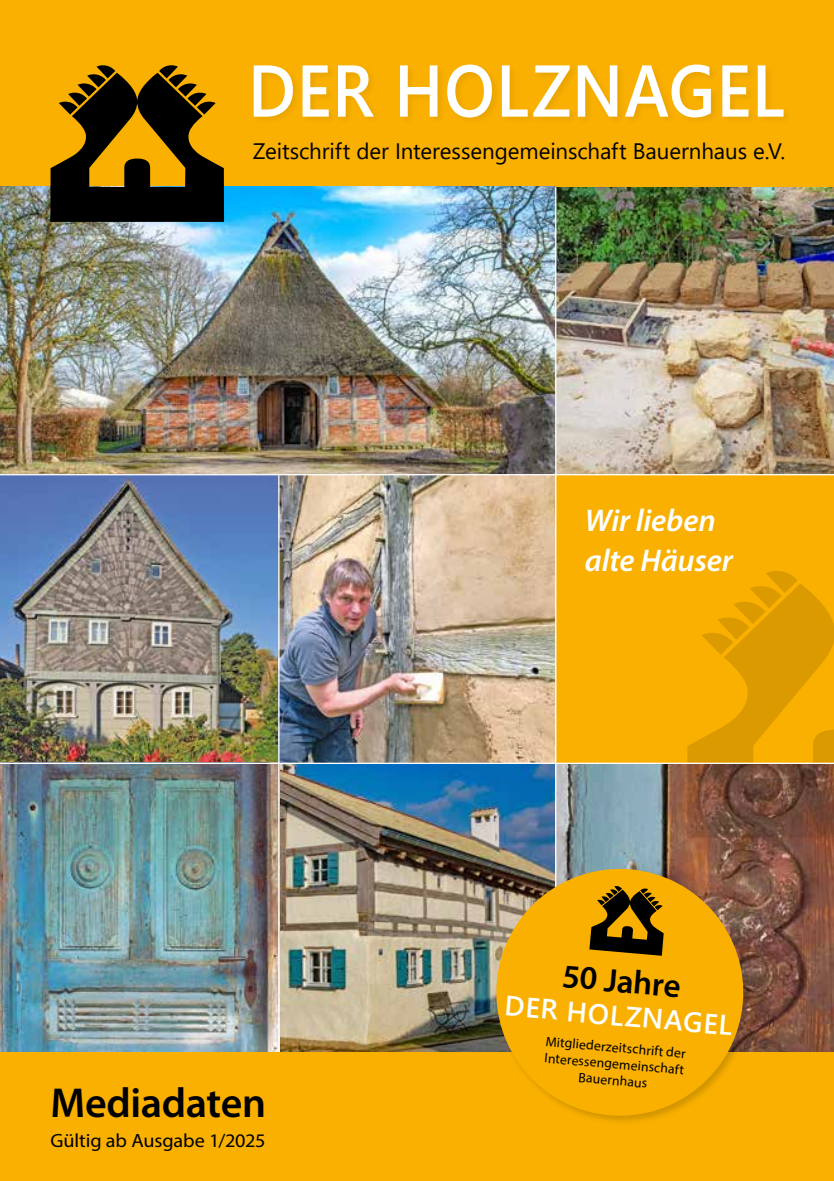
<style>
.page{position:relative;width:834px;height:1181px;background:#fff}
.page>*{position:absolute;margin:0;border:0;box-sizing:border-box;transform-origin:0 0}
.t1{font:600 73.15px "Segoe UI";letter-spacing:.02em;color:#fff;scale:.91 1}
.t2{font:600 42px "Myriad Pro";letter-spacing:-.01em;color:#000}
.t3{font:600 33.25px "Myriad Pro";color:#000}
.t4{font:italic 600 31.5px/40.2px "Myriad Pro";letter-spacing:-.005em;color:#fff}
.t5{font:600 28px "Segoe UI";color:#fff}
.t6{font:22.4px "Segoe UI";letter-spacing:-.005em;color:#000}
.t7{font:19.25px "Myriad Pro";letter-spacing:-.005em;color:#000;scale:1.05 1}
.t8{font:13.65px/16.4px "Myriad Pro";color:#000;text-align:center}
</style>
<div class="page">
<div style="left:0;top:187px;width:833px;height:875px;background:#f9b000"></div>
<div style="left:0;top:1051px;width:833px;height:130px;background:#f9b000"></div>
<div style="left:0;top:0;width:833px;height:187px;background:#f9b000"></div>
<img style="left:0;top:187px;width:833px;height:287px">
<img style="left:279px;top:475px;width:276px;height:287px">
<svg style="left:50px;top:65px;width:174px;height:157px"></svg>
<img style="left:279px;top:764px;width:554px;height:288px">
<img style="left:0;top:475px;width:278px;height:576px">
<hr style="left:555px;top:187px;width:1px;height:864px;background:#fff">
<svg style="left:686px;top:571px;width:147px;height:266px"></svg>
<hr style="left:0;top:474px;width:833px;height:1px;background:#fff">
<hr style="left:0;top:762px;width:833px;height:2px;background:#fff">
<hr style="left:278px;top:475px;width:1px;height:576px;background:#fff">
<div style="left:494px;top:867px;width:259px;height:258px;background:#000;opacity:.16"></div>
<svg style="left:491px;top:863px;width:257px;height:258px"></svg>
<svg style="left:589px;top:886px;width:74px;height:69px"></svg>
<h1 class="t1" style="left:248px;top:22px;width:591px">DER HOLZNAGEL</h1>
<h3 class="t6" style="left:253px;top:129px;width:534px">Zeitschrift der Interessengemeinschaft Bauernhaus e.V.</h3>
<h2 class="t2" style="left:50px;top:1076px;width:217px">Mediadaten</h2>
<h3 class="t7" style="left:50px;top:1128px;width:206px">Gültig ab Ausgabe 1/2025</h3>
<h3 class="t4" style="left:585px;top:499px;width:149px">Wir lieben alte Häuser</h3>
<h3 class="t3" style="left:564px;top:954px;width:120px;rotate:5deg">50 Jahre</h3>
<h3 class="t5" style="left:507px;top:979px;width:230px;rotate:5deg">DER HOLZNAGEL</h3>
<p class="t8" style="left:546px;top:1032px;width:142px;rotate:5deg">Mitgliederzeitschrift der<br>Interessengemeinschaft<br>Bauernhaus</p>
</div>
